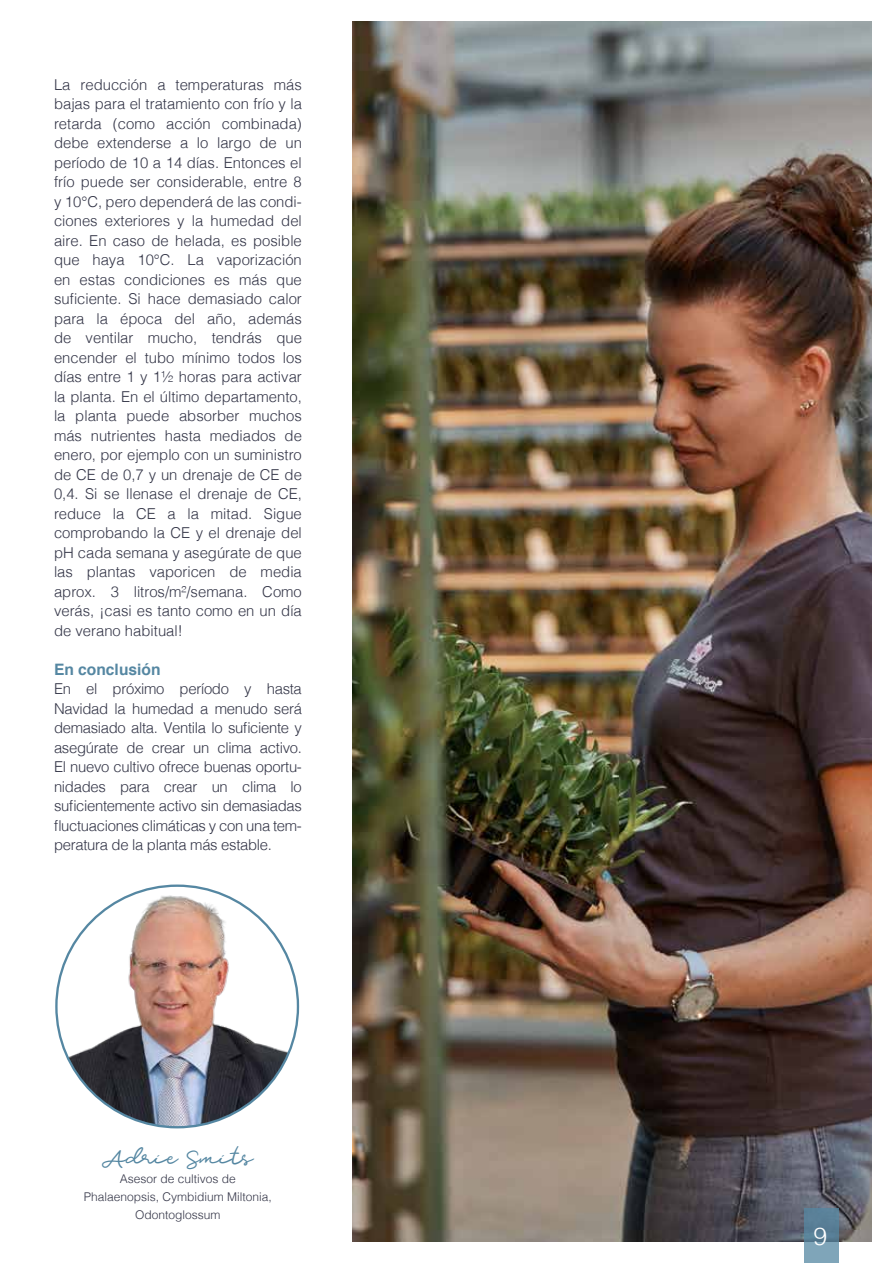
<style>
.page{position:relative;width:893px;height:1263px;background:#fff}
.page>*{position:absolute;margin:0;border:0;box-sizing:border-box;transform-origin:0 0}
.t1{font:300 24.75px "Helvetica";color:#fff}
.t2{font:19.5px "Dear Jane";color:#5587a2}
.t3{font:700 15.75px "Helvetica";color:#5587a2}
.t4{font:300 15px/19.5px "Helvetica";letter-spacing:-.01em;color:#333547;text-align:justify}
.t5{font:300 12px/18px "Helvetica";color:#333547;text-align:center}
</style>
<div class="page">
<img style="left:353px;top:21px;width:519px;height:1221px">
<img style="left:56px;top:888px;width:242px;height:239px">
<svg style="left:805px;top:1209px;width:34px;height:54px;background:#678da3"></svg>
<p class="t4" style="left:54px;top:73px;width:249px">La reducción a temperaturas más bajas para el tratamiento con frío y la retarda (como acción combinada) debe extenderse a lo largo de un período de 10 a 14 días. Entonces el frío puede ser considerable, entre 8 y 10°C, pero dependerá de las condi&shy;ciones exteriores y la humedad del aire. En caso de helada, es posible que haya 10°C. La vaporización en estas condiciones es más que suficiente. Si hace demasiado calor para la época del año, además de ventilar mucho, tendrás que encender el tubo mínimo todos los días entre 1 y 1½ horas para activar la planta. En el último departamento, la planta puede absorber muchos más nutrientes hasta mediados de enero, por ejemplo con un suministro de CE de 0,7 y un drenaje de CE de 0,4. Si se llenase el drenaje de CE, reduce la CE a la mitad. Sigue comprobando la CE y el drenaje del pH cada semana y asegúrate de que las plantas vaporicen de media aprox. 3 litros/m²/semana. Como verás, ¡casi es tanto como en un día de verano habitual!</p>
<p class="t3" style="left:54px;top:656px;width:108px">En conclusión</p>
<p class="t4" style="left:54px;top:678px;width:249px">En el próximo período y hasta Navidad la humedad a menudo será demasiado alta. Ventila lo suficiente y asegúrate de crear un clima activo.<br>El nuevo cultivo ofrece buenas oportu&shy;nidades para crear un clima lo suficientemente activo sin demasiadas fluctuaciones climáticas y con una tem&shy;peratura de la planta más estable.</p>
<h2 class="t2" style="left:102px;top:1148px;width:153px">Adrie Smits</h2>
<p class="t5" style="left:84px;top:1169px;width:190px">Asesor de cultivos de<br>Phalaenopsis, Cymbidium Miltonia,<br>Odontoglossum</p>
<h1 class="t1" style="left:813px;top:1215px;width:15px">9</h1>
</div>
